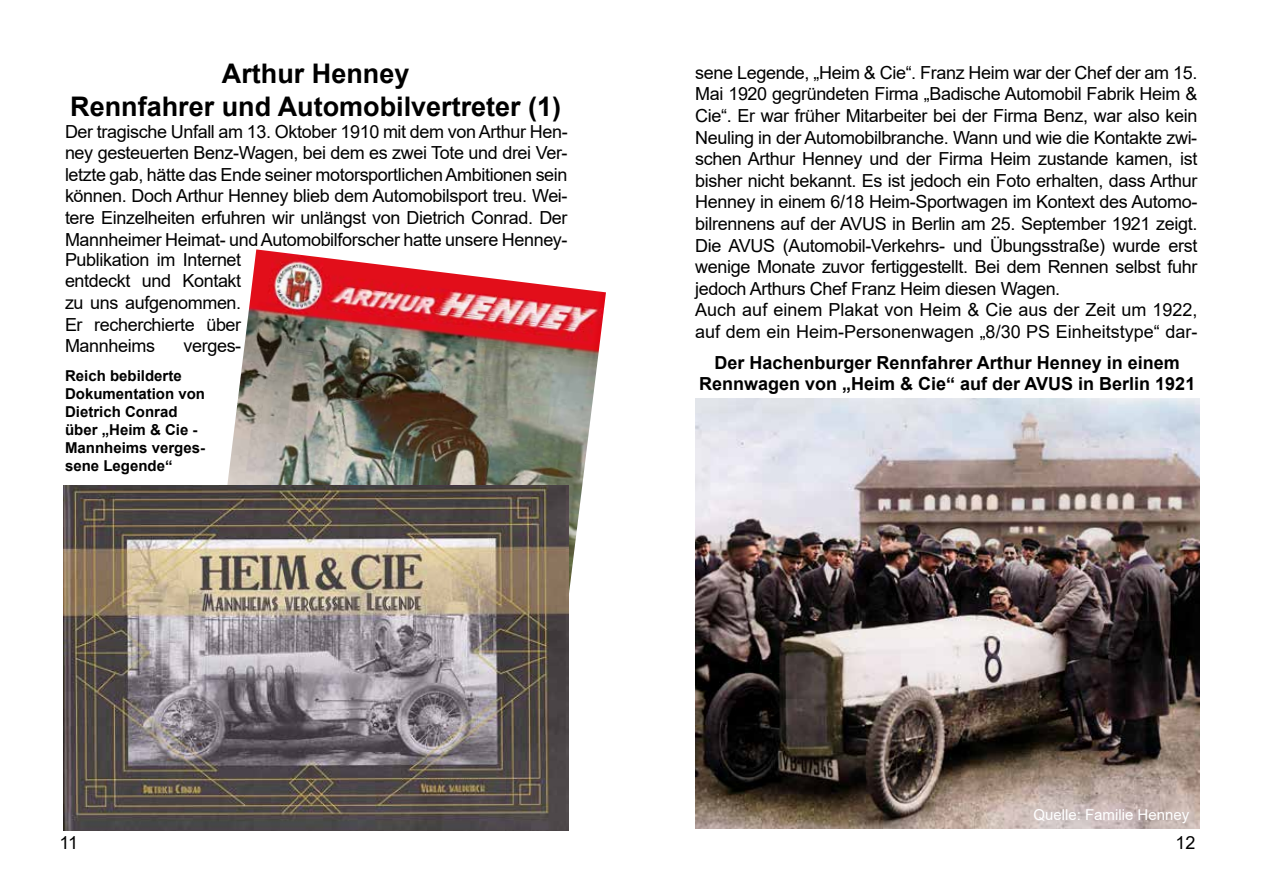
<style>
.page{position:relative;width:1263px;height:893px;background:#fff}
.page>*{position:absolute;margin:0;border:0;box-sizing:border-box;transform-origin:0 0}
.t1{font:700 27px/32.4px "Arial";color:#000;text-align:center}
.t2{font:18px/21.6px "Arial";letter-spacing:-.02em;color:#000}
.t3{font:700 18px/21.6px "Arial";color:#000;text-align:center}
.t4{font:700 15px/18px "Arial";color:#000}
.t5{font:15px "Arial";color:#fff}
</style>
<div class="page">
<img style="left:209px;top:249px;width:397px;height:425px">
<img style="left:64px;top:486px;width:504px;height:344px">
<img style="left:695px;top:398px;width:504px;height:431px">
<h1 class="t1" style="left:70px;top:58px;width:493px">Arthur Henney<br>Rennfahrer und Automobilvertreter (1)</h1>
<p class="t2" style="left:65px;top:120px;width:504px">Der tragische Unfall am 13. Oktober 1910 mit dem von Arthur Hen&shy;ney gesteuerten Benz-Wagen, bei dem es zwei Tote und drei Ver&shy;letzte gab, hätte das Ende seiner motorsportlichen Ambitionen sein können. Doch Arthur Henney blieb dem Automobilsport treu. Wei&shy;tere Einzelheiten erfuhren wir unlängst von Dietrich Conrad. Der Mannheimer Heimat- und Automobilforscher hatte unsere Henney-Publikation im Internet<br>entdeckt und Kontakt<br>zu uns aufgenommen.<br>Er recherchierte über<br>Mannheims</p>
<p class="t2" style="left:183px;top:335px;width:59px">verges-</p>
<p class="t4" style="left:65px;top:366px;width:142px">Reich bebilderte<br>Dokumentation von<br>Dietrich Conrad über „Heim &amp; Cie -<br>Mannheims verges&shy;sene Legende“</p>
<p class="t2" style="left:695px;top:62px;width:504px">sene Legende, „Heim &amp; Cie“. Franz Heim war der Chef der am 15.<br>Mai 1920 gegründeten Firma „Badische Automobil Fabrik Heim &amp; Cie“. Er war früher Mitarbeiter bei der Firma Benz, war also kein Neuling in der Automobilbranche. Wann und wie die Kontakte zwi&shy;schen Arthur Henney und der Firma Heim zustande kamen, ist bisher nicht bekannt. Es ist jedoch ein Foto erhalten, dass Arthur Henney in einem 6/18 Heim-Sportwagen im Kontext des Automo&shy;bilrennens auf der AVUS in Berlin am 25. September 1921 zeigt.<br>Die AVUS (Automobil-Verkehrs- und Übungsstraße) wurde erst wenige Monate zuvor fertiggestellt. Bei dem Rennen selbst fuhr jedoch Arthurs Chef Franz Heim diesen Wagen.<br>Auch auf einem Plakat von Heim &amp; Cie aus der Zeit um 1922, auf dem ein Heim-Personenwagen „8/30 PS Einheitstype“ dar-</p>
<p class="t3" style="left:699px;top:352px;width:498px">Der Hachenburger Rennfahrer Arthur Henney in einem<br>Rennwagen von „Heim &amp; Cie“ auf der AVUS in Berlin 1921</p>
<p class="t5" style="left:1033px;top:804px;width:157px">Quelle: Familie Henney</p>
<p class="t2" style="left:60px;top:831px;width:20px">11</p>
<p class="t2" style="left:1175px;top:832px;width:22px">12</p>
</div>
